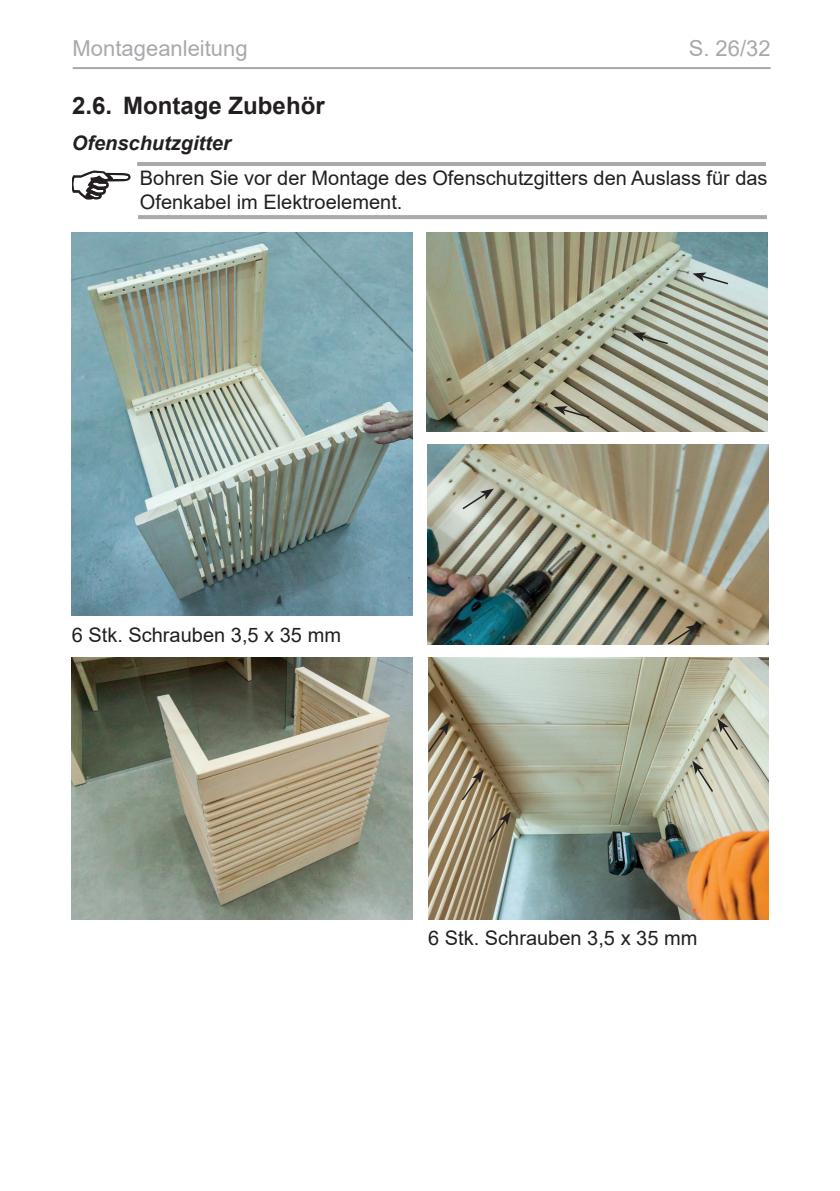
<style>
.page{position:relative;width:840px;height:1191px;background:#fff}
.page>*{position:absolute;margin:0;border:0;box-sizing:border-box;transform-origin:0 0}
.t1{font:700 24px "Arial";color:#231f20}
.t2{font:22px "Arial";color:#a8a9ad}
.t3{font:20px/24px "Arial";color:#231f20}
.t4{font:italic 700 20px "Arial";color:#231f20}
</style>
<div class="page">
<hr style="left:73px;top:67px;width:697px;height:2px;background:#a8a9ad">
<hr style="left:137px;top:162px;width:628px;height:4px;background:#a8a9ad">
<hr style="left:138px;top:215px;width:628px;height:4px;background:#a8a9ad">
<svg style="left:72px;top:170px;width:59px;height:30px"></svg>
<img style="left:72px;top:232px;width:340px;height:383px">
<img style="left:427px;top:232px;width:340px;height:200px">
<img style="left:72px;top:657px;width:340px;height:262px">
<svg style="left:553px;top:406px;width:37px;height:13px"></svg>
<svg style="left:631px;top:332px;width:38px;height:13px"></svg>
<svg style="left:692px;top:272px;width:37px;height:13px"></svg>
<img style="left:427px;top:445px;width:341px;height:199px">
<svg style="left:460px;top:488px;width:33px;height:23px"></svg>
<svg style="left:665px;top:624px;width:33px;height:21px"></svg>
<img style="left:428px;top:657px;width:340px;height:262px">
<svg style="left:428px;top:721px;width:21px;height:32px"></svg>
<svg style="left:487px;top:811px;width:23px;height:33px"></svg>
<svg style="left:460px;top:769px;width:23px;height:33px"></svg>
<svg style="left:717px;top:718px;width:22px;height:33px"></svg>
<svg style="left:692px;top:760px;width:22px;height:33px"></svg>
<p class="t2" style="left:73px;top:33px;width:176px">Montageanleitung</p>
<p class="t2" style="left:688px;top:33px;width:83px">S. 26/32</p>
<p class="t1" style="left:72px;top:89px;width:254px">2.6. Montage Zubehör</p>
<p class="t4" style="left:72px;top:130px;width:160px">Ofenschutzgitter</p>
<p class="t3" style="left:140px;top:166px;width:628px">Bohren Sie vor der Montage des Ofenschutzgitters den Auslass für das<br>Ofenkabel im Elektroelement.</p>
<p class="t3" style="left:72px;top:623px;width:271px">6 Stk. Schrauben 3,5 x 35 mm</p>
<p class="t3" style="left:428px;top:926px;width:271px">6 Stk. Schrauben 3,5 x 35 mm</p>
</div>
